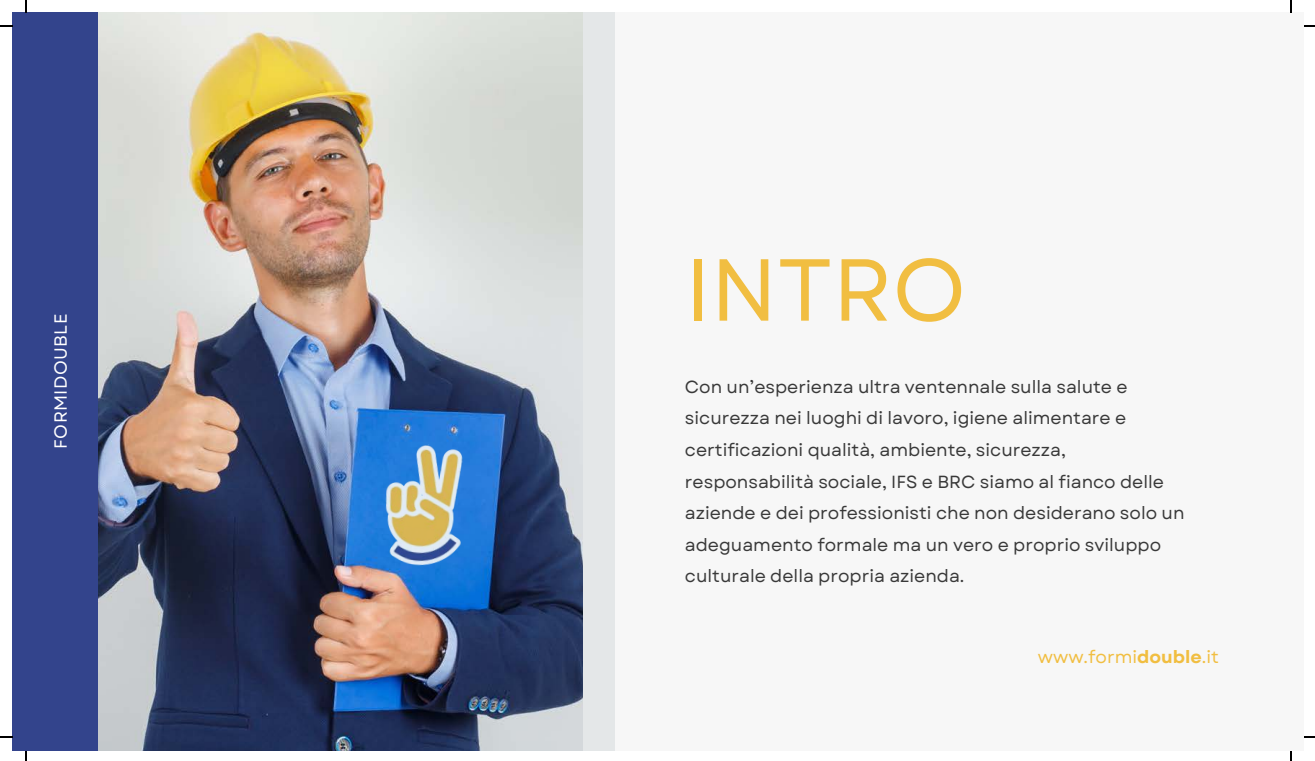
<style>
.page{position:relative;width:1315px;height:761px;background:#fff}
.page>*{position:absolute;margin:0;border:0;box-sizing:border-box;transform-origin:0 0}
.t1{font:87.75px "Garet";color:#f1be41}
.t2{font:17.55px/31.7px "Garet";color:#393939}
.t3{font:17.55px "Garet";color:#f1be41}
.t4{font:17.55px "Garet";letter-spacing:.025em;color:#fff}
.s1{font-weight:700}
</style>
<div class="page">
<div style="left:12px;top:12px;width:1291px;height:739px;background:#f7f7f7"></div>
<div style="left:582px;top:12px;width:33px;height:739px;background:#e4e7e8"></div>
<img style="left:97px;top:12px;width:485px;height:739px">
<div style="left:12px;top:12px;width:85px;height:739px;background:#33448c"></div>
<img style="left:370px;top:440px;width:110px;height:132px">
<svg style="left:26px;top:0;width:1px;height:12px"></svg>
<svg style="left:0;top:26px;width:12px;height:1px"></svg>
<svg style="left:1290px;top:0;width:1px;height:12px"></svg>
<svg style="left:0;top:736px;width:12px;height:1px"></svg>
<p class="t4" style="left:48px;top:449px;width:137px;rotate:-90deg">FORMIDOUBLE</p>
<h1 class="t1" style="left:685px;top:227px;width:283px">INTRO</h1>
<p class="t2" style="left:685px;top:371px;width:501px">Con un’esperienza ultra ventennale sulla salute e sicurezza nei luoghi di lavoro, igiene alimentare e certificazioni qualità, ambiente, sicurezza, responsabilità sociale, IFS e BRC siamo al fianco delle aziende e dei professionisti che non desiderano solo un adeguamento formale ma un vero e proprio sviluppo culturale della propria azienda.</p>
<p class="t3" style="left:1037px;top:644px;width:182px">www.formi<span class="s1">double</span>.it</p>
</div>
